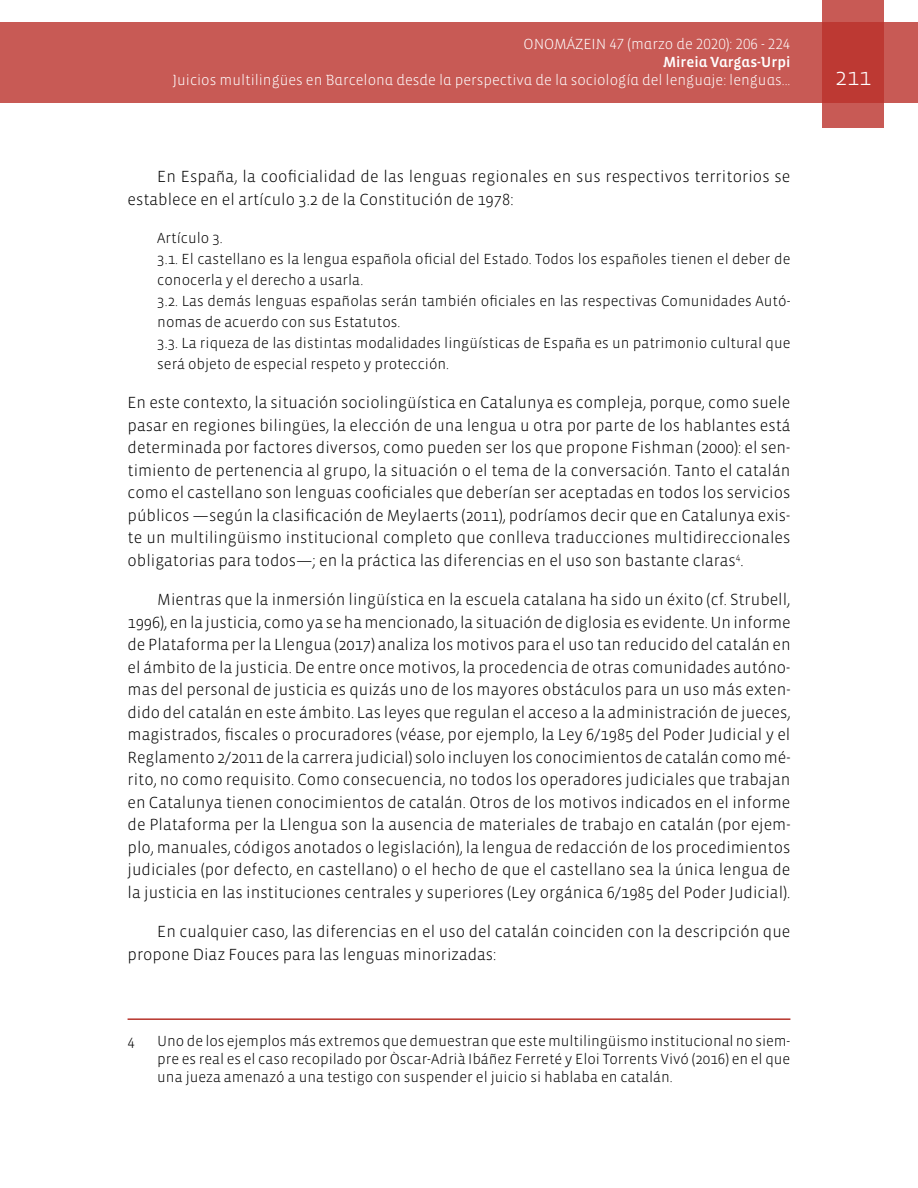
<style>
.page{position:relative;width:918px;height:1188px;background:#fff}
.page>*{position:absolute;margin:0;border:0;box-sizing:border-box;transform-origin:0 0}
.t1{font:300 24px "Vista Sans";color:#fff}
.t2{font:300 16.5px/22.5px "Vista Sans";color:#000}
.t3{font:300 15px/21px "Vista Sans";color:#000}
.t4{font:300 15px "Vista Sans Alt";color:#fff}
.t5{font:15px "Vista Sans Alt Med";color:#fff}
</style>
<div class="page">
<div style="left:0;top:23px;width:918px;height:80px;background:#c85a55"></div>
<svg style="left:822px;top:0;width:62px;height:128px;background:#c1453f"></svg>
<hr style="left:128px;top:1018px;width:662px;height:2px;background:#b7342c">
<p class="t4" style="left:524px;top:37px;width:268px">ONOMÁZEIN 47 (marzo de 2020): 206 - 224</p>
<p class="t5" style="left:663px;top:55px;width:129px">Mireia Vargas-Urpi</p>
<p class="t4" style="left:173px;top:73px;width:619px">Juicios multilingües en Barcelona desde la perspectiva de la sociología del lenguaje: lenguas...</p>
<h1 class="t1" style="left:835px;top:65px;width:37px">211</h1>
<p class="t2" style="left:128px;top:166px;width:664px;text-indent:30px">En España, la cooficialidad de las lenguas regionales en sus respectivos territorios se establece en el artículo 3.2 de la Constitución de 1978:</p>
<p class="t3" style="left:157px;top:228px;width:635px">Artículo 3.<br>3.1. El castellano es la lengua española oficial del Estado. Todos los españoles tienen el deber de conocerla y el derecho a usarla.<br>3.2. Las demás lenguas españolas serán también oficiales en las respectivas Comunidades Autó&shy;nomas de acuerdo con sus Estatutos.<br>3.3. La riqueza de las distintas modalidades lingüísticas de España es un patrimonio cultural que será objeto de especial respeto y protección.</p>
<p class="t2" style="left:128px;top:392px;width:664px;text-align:justify">En este contexto, la situación sociolingüística en Catalunya es compleja, porque, como suele pasar en regiones bilingües, la elección de una lengua u otra por parte de los hablantes está determinada por factores diversos, como pueden ser los que propone Fishman (2000): el sen&shy;timiento de pertenencia al grupo, la situación o el tema de la conversación. Tanto el catalán como el castellano son lenguas cooficiales que deberían ser aceptadas en todos los servicios públicos —según la clasificación de Meylaerts (2011), podríamos decir que en Catalunya exis&shy;te un multilingüismo institucional completo que conlleva traducciones multidireccionales obligatorias para todos—; en la práctica las diferencias en el uso son bastante claras<sup>4</sup>.</p>
<p class="t2" style="left:128px;top:589px;width:665px;text-align:justify;text-indent:30px">Mientras que la inmersión lingüística en la escuela catalana ha sido un éxito (cf. Strubell, 1996), en la justicia, como ya se ha mencionado, la situación de diglosia es evidente. Un informe de Plataforma per la Llengua (2017) analiza los motivos para el uso tan reducido del catalán en el ámbito de la justicia. De entre once motivos, la procedencia de otras comunidades autóno&shy;mas del personal de justicia es quizás uno de los mayores obstáculos para un uso más exten&shy;dido del catalán en este ámbito. Las leyes que regulan el acceso a la administración de jueces, magistrados, fiscales o procuradores (véase, por ejemplo, la Ley 6/1985 del Poder Judicial y el Reglamento 2/2011 de la carrera judicial) solo incluyen los conocimientos de catalán como mé&shy;rito, no como requisito. Como consecuencia, no todos los operadores judiciales que trabajan en Catalunya tienen conocimientos de catalán. Otros de los motivos indicados en el informe de Plataforma per la Llengua son la ausencia de materiales de trabajo en catalán (por ejem&shy;plo, manuales, códigos anotados o legislación), la lengua de redacción de los procedimientos judiciales (por defecto, en castellano) o el hecho de que el castellano sea la única lengua de la justicia en las instituciones centrales y superiores (Ley orgánica 6/1985 del Poder Judicial).</p>
<p class="t2" style="left:128px;top:921px;width:664px;text-indent:30px">En cualquier caso, las diferencias en el uso del catalán coinciden con la descripción que propone Diaz Fouces para las lenguas minorizadas:</p>
<p class="t3" style="left:128px;top:1030px;width:9px">4</p>
<p class="t3" style="left:157px;top:1032px;width:635px;line-height:18px;text-align:justify">Uno de los ejemplos más extremos que demuestran que este multilingüismo institucional no siem&shy;pre es real es el caso recopilado por Òscar-Adrià Ibáñez Ferreté y Eloi Torrents Vivó (2016) en el que una jueza amenazó a una testigo con suspender el juicio si hablaba en catalán.</p>
</div>
